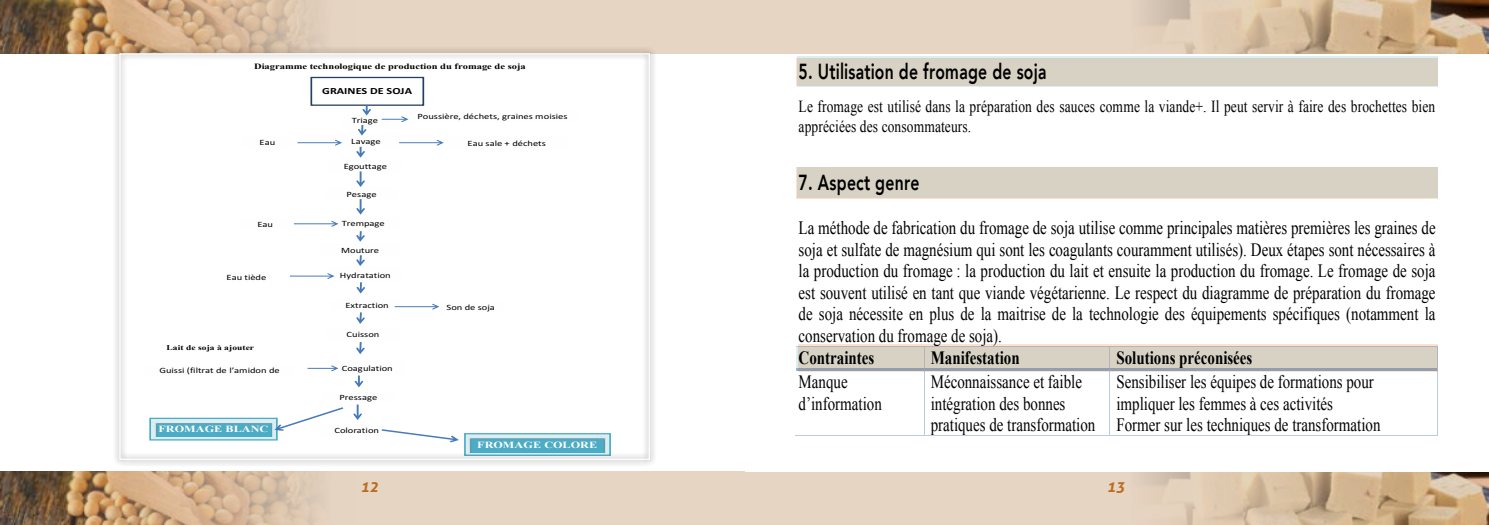
<style>
.page{position:relative;width:1489px;height:525px;background:#fff}
.page>*{position:absolute;margin:0;border:0;box-sizing:border-box;transform-origin:0 0}
.t1{font:800 21.75px "Avenir";letter-spacing:.015em;color:#000;scale:.72 1}
.t2{font:18.75px/21.5px "Times New Roman";color:#000;scale:.8 1}
.t3{font:700 18.75px "Times New Roman";color:#000;scale:.8 1}
.t4{font:16.88px/19.9px "Times New Roman";letter-spacing:.01em;color:#000;scale:.8 1}
.t5{font:italic 700 15px "Aller";color:#ba6c21}
.t6{font:700 9.38px "Times New Roman";color:#fff;scale:1.3 1}
.t7{font:700 9.38px "Calibri";letter-spacing:.005em;color:#000;scale:1.3 1}
.t8{font:8.12px "Calibri";color:#000;scale:1.3 1}
.t9{font:700 8.12px "Times New Roman";color:#000;scale:1.3 1}
.t10{font:700 7.25px "Times New Roman";letter-spacing:.01em;color:#000;scale:1.3 1}
</style>
<div class="page">
<div style="left:0;top:471px;width:744px;height:53px;background:#e6d5c3"></div>
<img style="left:0;top:471px;width:319px;height:53px">
<div style="left:744px;top:472px;width:744px;height:52px;background:#e6d5c3"></div>
<img style="left:1145px;top:472px;width:343px;height:52px">
<div style="left:0;top:0;width:744px;height:53px;background:#e6d5c3"></div>
<img style="left:0;top:0;width:319px;height:53px">
<div style="left:744px;top:0;width:744px;height:53px;background:#e6d5c3"></div>
<img style="left:1145px;top:0;width:343px;height:53px">
<div style="left:796px;top:57px;width:640px;height:30px;background:#d8d2c5"></div>
<hr style="left:795px;top:346px;width:128px;height:1px;background:#b8cce4">
<hr style="left:795px;top:368px;width:128px;height:2px;background:#95b3d7">
<svg style="left:1437px;top:346px;width:1px;height:24px"></svg>
<hr style="left:923px;top:370px;width:1px;height:65px;background:#b8cce4">
<hr style="left:1109px;top:370px;width:1px;height:65px;background:#b8cce4">
<hr style="left:1437px;top:370px;width:1px;height:65px;background:#b8cce4">
<div style="left:795px;top:58px;width:642px;height:27px;background:#d8d2c5"></div>
<div style="left:795px;top:167px;width:642px;height:32px;background:#d8d2c5"></div>
<svg style="left:797px;top:344px;width:640px;height:27px;background:#d1ccc2"></svg>
<div style="left:113px;top:47px;width:543px;height:420px;background:#000;opacity:.75"></div>
<p class="t9" style="left:254px;top:60px;width:210px">Diagramme technologique de production du fromage de soja</p>
<p class="t7" style="left:322px;top:85px;width:71px">GRAINES DE SOJA</p>
<p class="t8" style="left:417px;top:110px;width:117px">Poussière, déchets, graines moisies</p>
<p class="t8" style="left:352px;top:115px;width:22px">Triage</p>
<p class="t8" style="left:351px;top:136px;width:24px">Lavage</p>
<p class="t8" style="left:260px;top:136px;width:13px">Eau</p>
<p class="t8" style="left:467px;top:137px;width:62px">Eau sale + déchets</p>
<p class="t8" style="left:344px;top:160px;width:35px">Egouttage</p>
<p class="t8" style="left:257px;top:218px;width:13px">Eau</p>
<p class="t8" style="left:227px;top:271px;width:32px">Eau tiède</p>
<p class="t10" style="left:166px;top:342px;width:69px">Lait de soja à ajouter</p>
<p class="t8" style="left:159px;top:364px;width:94px">Guissi (filtrat de l’amidon de</p>
<p class="t6" style="left:158px;top:422px;width:86px">FROMAGE BLANC</p>
<p class="t8" style="left:346px;top:188px;width:25px">Pesage</p>
<p class="t8" style="left:342px;top:217px;width:35px">Trempage</p>
<p class="t8" style="left:341px;top:244px;width:31px">Mouture</p>
<p class="t8" style="left:340px;top:269px;width:41px">Hydratation</p>
<p class="t8" style="left:345px;top:299px;width:35px">Extraction</p>
<p class="t8" style="left:346px;top:329px;width:27px">Cuisson</p>
<p class="t8" style="left:342px;top:362px;width:41px">Coagulation</p>
<p class="t8" style="left:339px;top:391px;width:31px">Pressage</p>
<p class="t8" style="left:334px;top:424px;width:36px">Coloration</p>
<p class="t8" style="left:446px;top:301px;width:39px">Son de soja</p>
<p class="t6" style="left:477px;top:438px;width:94px">FROMAGE COLORE</p>
<p class="t1" style="left:798px;top:54px;width:346px">5. Utilisation de fromage de soja</p>
<p class="t4" style="left:798px;top:96px;width:797px">Le fromage est utilisé dans la préparation des sauces comme la viande+. Il peut servir à faire des brochettes bien appréciées des consommateurs.</p>
<p class="t1" style="left:798px;top:165px;width:169px">7. Aspect genre</p>
<p class="t2" style="left:798px;top:217px;width:797px;text-align:justify">La méthode de fabrication du fromage de soja utilise comme principales matières premières les graines de soja et sulfate de magnésium qui sont les coagulants couramment utilisés). Deux étapes sont nécessaires à la production du fromage : la production du lait et ensuite la production du fromage. Le fromage de soja est souvent utilisé en tant que viande végétarienne. Le respect du diagramme de préparation du fromage de soja nécessite en plus de la maitrise de la technologie des équipements spécifiques (notamment la conservation du fromage de soja).</p>
<p class="t3" style="left:798px;top:345px;width:96px">Contraintes</p>
<p class="t3" style="left:930px;top:345px;width:113px">Manifestation</p>
<p class="t3" style="left:1116px;top:345px;width:171px">Solutions préconisées</p>
<p class="t2" style="left:798px;top:370px;width:105px">Manque d’information</p>
<p class="t2" style="left:930px;top:370px;width:207px">Méconnaissance et faible intégration des bonnes pratiques de transformation</p>
<p class="t2" style="left:1116px;top:370px;width:331px">Sensibiliser les équipes de formations pour impliquer les femmes à ces activités<br>Former sur les techniques de transformation</p>
<p class="t5" style="left:360px;top:476px;width:20px">12</p>
<p class="t5" style="left:1106px;top:476px;width:20px">13</p>
</div>
